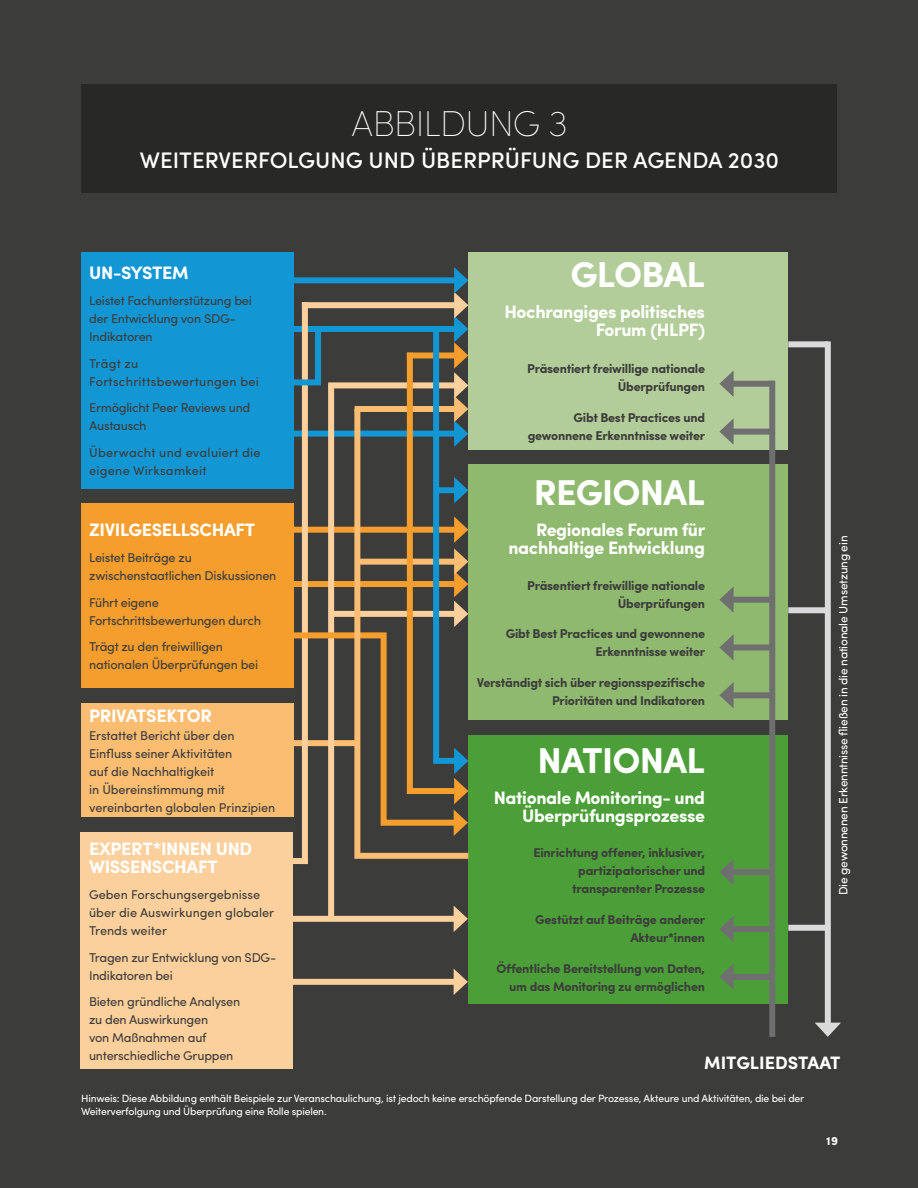
<style>
.page{position:relative;width:918px;height:1188px;background:#3c3c3b}
.page>*{position:absolute;margin:0;border:0;box-sizing:border-box;transform-origin:0 0}
.t1{font:700 36px "Sofia Pro";letter-spacing:-.02em;color:#fff}
.t2{font:200 36px "Sofia Pro";letter-spacing:-.02em;color:#fff}
.t3{font:500 22.5px "Sofia Pro";color:#fff}
.t4{font:700 18px/18px "Sofia Pro";letter-spacing:-.02em;color:#fff;text-align:right}
.t5{font:700 18px "Sofia Pro";color:#fff}
.t6{font:12.75px/18px "Sofia Pro";letter-spacing:-.02em;color:#3c3c3b}
.t7{font:700 12.75px/18px "Sofia Pro";letter-spacing:-.02em;color:#3c3c3b;text-align:right}
.t8{font:12.75px/18px "Sofia Pro";letter-spacing:.02em;color:#3c3c3b}
.t9{font:12.75px/18px "Sofia Pro";color:#3c3c3b}
.t10{font:12px "Sofia Pro";letter-spacing:-.02em;color:#fff}
.t11{font:700 12px "Sofia Pro";color:#fff}
.t12{font:10.5px/12.6px "Sofia Pro";letter-spacing:-.02em;color:#fff}
</style>
<div class="page">
<div style="left:81px;top:252px;width:212px;height:237px;background:#1396d4"></div>
<div style="left:81px;top:503px;width:212px;height:185px;background:#f59e2d"></div>
<div style="left:81px;top:703px;width:212px;height:114px;background:#fabd72"></div>
<div style="left:81px;top:832px;width:212px;height:237px;background:#fcd09c"></div>
<div style="left:468px;top:252px;width:320px;height:198px;background:#b2cd99"></div>
<div style="left:468px;top:464px;width:320px;height:256px;background:#8fb96e"></div>
<div style="left:468px;top:735px;width:320px;height:268px;background:#4c9f38"></div>
<div style="left:769px;top:381px;width:6px;height:656px;background:#706f6f"></div>
<div style="left:728px;top:381px;width:46px;height:6px;background:#706f6f"></div>
<svg style="left:719px;top:371px;width:15px;height:26px"></svg>
<div style="left:728px;top:429px;width:46px;height:6px;background:#706f6f"></div>
<svg style="left:719px;top:418px;width:15px;height:27px"></svg>
<div style="left:728px;top:597px;width:46px;height:6px;background:#706f6f"></div>
<svg style="left:719px;top:586px;width:15px;height:27px"></svg>
<div style="left:728px;top:644px;width:46px;height:6px;background:#706f6f"></div>
<svg style="left:719px;top:634px;width:15px;height:27px"></svg>
<div style="left:728px;top:692px;width:46px;height:6px;background:#706f6f"></div>
<svg style="left:719px;top:682px;width:15px;height:27px"></svg>
<div style="left:728px;top:869px;width:46px;height:6px;background:#706f6f"></div>
<svg style="left:720px;top:859px;width:14px;height:26px"></svg>
<div style="left:728px;top:926px;width:46px;height:6px;background:#706f6f"></div>
<svg style="left:719px;top:916px;width:15px;height:26px"></svg>
<div style="left:728px;top:974px;width:46px;height:6px;background:#706f6f"></div>
<svg style="left:719px;top:964px;width:15px;height:26px"></svg>
<div style="left:788px;top:341px;width:40px;height:6px;background:#dadada"></div>
<div style="left:788px;top:607px;width:40px;height:6px;background:#dadada"></div>
<div style="left:788px;top:925px;width:40px;height:6px;background:#dadada"></div>
<div style="left:825px;top:341px;width:6px;height:687px;background:#dadada"></div>
<svg style="left:815px;top:1023px;width:26px;height:14px"></svg>
<div style="left:277px;top:858px;width:31px;height:6px;background:#fcd09c"></div>
<div style="left:302px;top:302px;width:6px;height:562px;background:#fcd09c"></div>
<div style="left:328px;top:385px;width:6px;height:534px;background:#fcd09c"></div>
<svg style="left:354px;top:433px;width:115px;height:426px"></svg>
<div style="left:277px;top:916px;width:182px;height:6px;background:#fcd09c"></div>
<svg style="left:454px;top:906px;width:14px;height:26px"></svg>
<div style="left:277px;top:979px;width:182px;height:6px;background:#fcd09c"></div>
<svg style="left:454px;top:969px;width:14px;height:26px"></svg>
<svg style="left:293px;top:267px;width:175px;height:569px"></svg>
<div style="left:81px;top:85px;width:756px;height:108px;background:#282827"></div>
<h1 class="t2" style="left:351px;top:100px;width:218px">ABBILDUNG 3</h1>
<h2 class="t3" style="left:140px;top:144px;width:641px">WEITERVERFOLGUNG UND ÜBERPRÜFUNG DER AGENDA 2030</h2>
<h3 class="t4" style="left:89px;top:262px;width:101px">UN-SYSTEM</h3>
<p class="t6" style="left:89px;top:291px;width:164px">Leistet Fachunterstützung bei der Entwicklung von SDG-<br>Indikatoren</p>
<p class="t8" style="left:89px;top:353px;width:171px">Trägt zu<br>Fortschrittsbewertungen bei</p>
<p class="t6" style="left:89px;top:398px;width:163px">Ermöglicht Peer Reviews und<br>Austausch</p>
<p class="t8" style="left:89px;top:443px;width:173px">Überwacht und evaluiert die eigene Wirksamkeit</p>
<h3 class="t4" style="left:89px;top:520px;width:168px">ZIVILGESELLSCHAFT</h3>
<p class="t6" style="left:89px;top:548px;width:189px">Leistet Beiträge zu zwischenstaatlichen Diskussionen</p>
<p class="t6" style="left:89px;top:593px;width:173px">Führt eigene<br>Fortschrittsbewertungen durch</p>
<p class="t6" style="left:89px;top:637px;width:171px">Trägt zu den freiwilligen nationalen Überprüfungen bei</p>
<h3 class="t4" style="left:89px;top:706px;width:124px">PRIVATSEKTOR</h3>
<p class="t6" style="left:89px;top:726px;width:188px">Erstattet Bericht über den<br>Einfluss seiner Aktivitäten<br>auf die Nachhaltigkeit<br>in Übereinstimmung mit vereinbarten globalen Prinzipien</p>
<h3 class="t4" style="left:89px;top:838px;width:165px;text-align:left">EXPERT*INNEN UND<br>WISSENSCHAFT</h3>
<p class="t9" style="left:89px;top:885px;width:187px">Geben Forschungsergebnisse über die Auswirkungen globaler<br>Trends weiter</p>
<p class="t6" style="left:89px;top:947px;width:189px">Tragen zur Entwicklung von SDG-<br>Indikatoren bei</p>
<p class="t6" style="left:89px;top:992px;width:153px">Bieten gründliche Analysen zu den Auswirkungen<br>von Maßnahmen auf unterschiedliche Gruppen</p>
<h1 class="t1" style="left:570px;top:247px;width:136px">GLOBAL</h1>
<h3 class="t4" style="left:505px;top:302px;width:202px">Hochrangiges politisches<br>Forum (HLPF)</h3>
<p class="t7" style="left:527px;top:359px;width:179px">Präsentiert freiwillige nationale<br>Überprüfungen</p>
<p class="t7" style="left:528px;top:408px;width:179px">Gibt Best Practices und gewonnene Erkenntnisse weiter</p>
<h1 class="t1" style="left:534px;top:465px;width:173px">REGIONAL</h1>
<h3 class="t4" style="left:508px;top:520px;width:199px">Regionales Forum für nachhaltige Entwicklung</h3>
<p class="t7" style="left:527px;top:575px;width:179px">Präsentiert freiwillige nationale<br>Überprüfungen</p>
<p class="t7" style="left:506px;top:624px;width:201px">Gibt Best Practices und gewonnene<br>Erkenntnisse weiter</p>
<p class="t7" style="left:477px;top:673px;width:230px">Verständigt sich über regionsspezifische<br>Prioritäten und Indikatoren</p>
<h1 class="t1" style="left:537px;top:733px;width:169px">NATIONAL</h1>
<h3 class="t4" style="left:494px;top:788px;width:213px">Nationale Monitoring- und<br>Überprüfungsprozesse</h3>
<p class="t7" style="left:533px;top:843px;width:173px">Einrichtung offener, inklusiver, partizipatorischer und transparenter Prozesse</p>
<p class="t7" style="left:535px;top:910px;width:172px">Gestützt auf Beiträge anderer<br>Akteur*innen</p>
<p class="t7" style="left:497px;top:959px;width:210px">Öffentliche Bereitstellung von Daten, um das Monitoring zu ermöglichen</p>
<p class="t10" style="left:834px;top:895px;width:361px;rotate:-90deg">Die gewonnenen Erkenntnisse fließen in die nationale Umsetzung ein</p>
<h3 class="t5" style="left:704px;top:1049px;width:138px">MITGLIEDSTAAT</h3>
<p class="t12" style="left:81px;top:1092px;width:725px">Hinweis: Diese Abbildung enthält Beispiele zur Veranschaulichung, ist jedoch keine erschöpfende Darstellung der Prozesse, Akteure und Aktivitäten, die bei der<br>Weiterverfolgung und Überprüfung eine Rolle spielen.</p>
<p class="t11" style="left:826px;top:1132px;width:13px">19</p>
</div>
